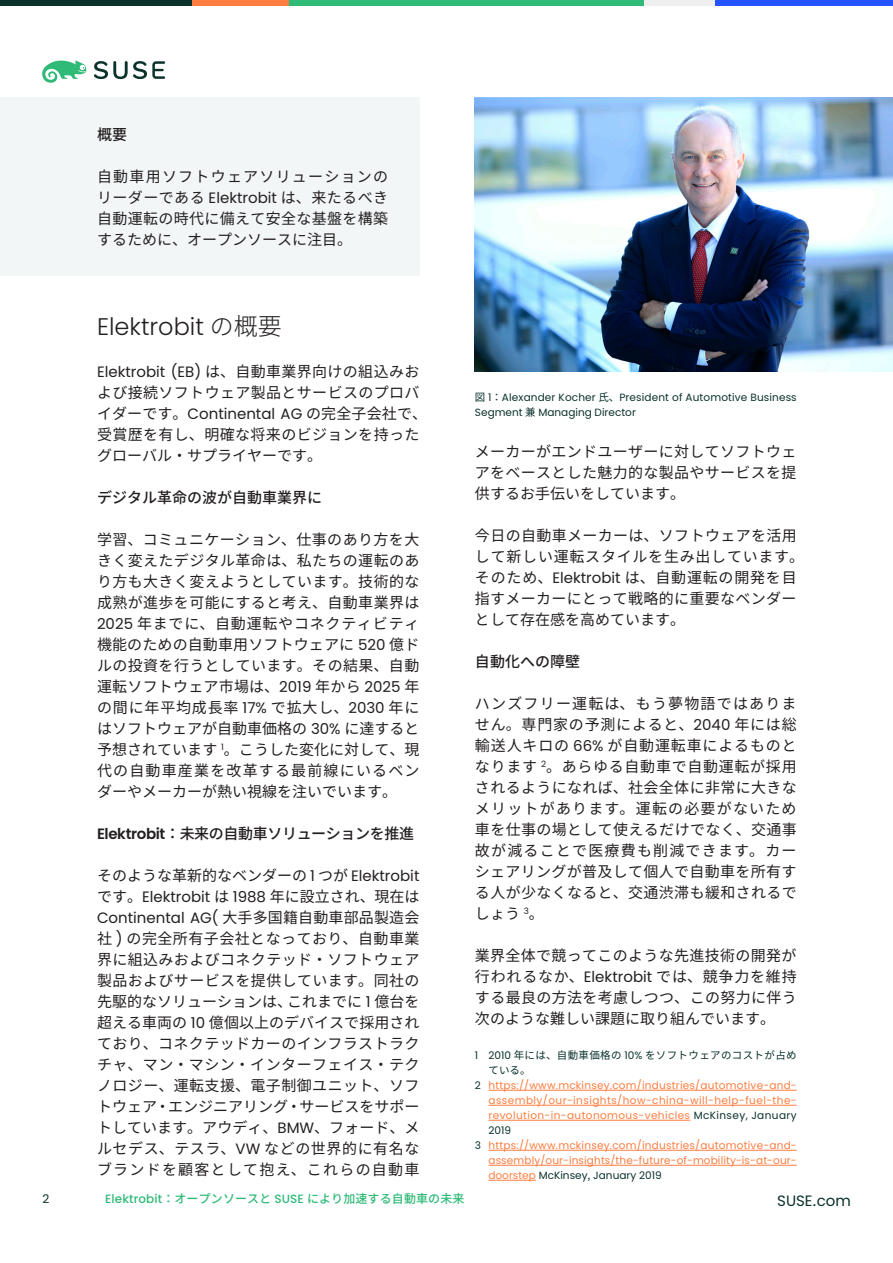
<style>
.page{position:relative;width:893px;height:1263px;background:#fff}
.page>*{position:absolute;margin:0;border:0;box-sizing:border-box;transform-origin:0 0}
._16_-_sub_heading_2{font:300 24px "Poppins";color:#231f20}
._10_-_body_2{font:15px/21px "Noto Sans CJ Kjp";letter-spacing:.025em;color:#231f20;text-align:justify}
._10_-_body_2-2{font:500 15px "Noto Sans CJ Kjp";letter-spacing:-.025em;color:#231f20}
._10_-_body_2-3{font:500 15px "Noto Sans CJ Kjp";color:#231f20}
.t1{font:15px "Poppins";color:#09312b}
.t2{font:500 12px "Noto Sans CJ Kjp";letter-spacing:.01em;color:#30ba78}
.t3{font:12px "Poppins";color:#0c322c}
.body_8_5_11{font:10.5px/15px "Poppins";letter-spacing:.01em;color:#fe7c3f;text-align:justify}
.body_8_5_11-2{font:10.5px/15px "Poppins";letter-spacing:.01em;color:#09312b}
.body_8_5_11-3{font:10.5px/15px "Noto Sans CJ Kjp";letter-spacing:.035em;color:#09312b}
.s1{font-family:"Poppins"}
.s2{font-family:"Noto Sans CJ Kjp"}
.s3{font-family:"Poppins";font-weight:600}
.s4{color:#09312b}
.s5{font-family:"Noto Sans CJ Kjp";color:#09312b}
</style>
<div class="page">
<div style="left:714px;top:0;width:179px;height:6px;background:#2453ff"></div>
<div style="left:644px;top:0;width:70px;height:6px;background:#efefef"></div>
<div style="left:289px;top:0;width:355px;height:6px;background:#30ba78"></div>
<div style="left:192px;top:0;width:97px;height:6px;background:#fe7c3f"></div>
<div style="left:0;top:0;width:192px;height:6px;background:#0c322c"></div>
<svg style="left:94px;top:61px;width:71px;height:18px"></svg>
<svg style="left:42px;top:60px;width:44px;height:23px"></svg>
<img style="left:475px;top:97px;width:418px;height:275px">
<div style="left:0;top:97px;width:419px;height:179px;background:#f3f6f7"></div>
<hr style="left:488px;top:1090px;width:309px;height:1px;background:#fe7c3f">
<hr style="left:488px;top:1105px;width:309px;height:1px;background:#fe7c3f">
<hr style="left:488px;top:1120px;width:202px;height:1px;background:#fe7c3f">
<hr style="left:488px;top:1150px;width:309px;height:1px;background:#fe7c3f">
<hr style="left:488px;top:1165px;width:309px;height:1px;background:#fe7c3f">
<hr style="left:488px;top:1180px;width:48px;height:1px;background:#fe7c3f">
<p class="_10_-_body_2-3" style="left:97px;top:126px;width:31px">概要</p>
<p class="_10_-_body_2" style="left:97px;top:166px;width:293px">自動車用ソフトウェアソリューションのリーダーである <span class="s1">Elektrobit</span> は、来たるべき自動運転の時代に備えて安全な基盤を構築するために、オープンソースに注目。</p>
<p class="_16_-_sub_heading_2" style="left:97px;top:312px;width:186px">Elektrobit <span class="s2">の概要</span></p>
<p class="_10_-_body_2" style="left:97px;top:361px;width:331px;text-align:left"><span class="s1">Elektrobit (EB)</span> は、自動車業界向けの組込みおよび接続ソフトウェア製品とサービスのプロバイダーです。<span class="s1">Continental AG</span> の完全子会社で、受賞歴を有し、明確な将来のビジョンを持ったグローバル・サプライヤーです。</p>
<p class="_10_-_body_2-3" style="left:97px;top:489px;width:226px">デジタル革命の波が自動車業界に</p>
<p class="_10_-_body_2" style="left:97px;top:529px;width:324px">学習、コミュニケーション、仕事のあり方を大きく変えたデジタル革命は、私たちの運転のあり方も大きく変えようとしています。技術的な成熟が進歩を可能にすると考え、自動車業界は<span class="s1">2025</span> 年までに、自動運転やコネクティビティ機能のための自動車用ソフトウェアに <span class="s1">520</span> 億ドルの投資を行うとしています。その結果、自動運転ソフトウェア市場は、<span class="s1">2019</span> 年から <span class="s1">2025</span> 年の間に年平均成長率 <span class="s1">17%</span> で拡大し、<span class="s1">2030</span> 年にはソフトウェアが自動車価格の <span class="s1">30%</span> に達すると予想されています <sup>1</sup>。こうした変化に対して、現代の自動車産業を改革する最前線にいるベンダーやメーカーが熱い視線を注いでいます。</p>
<p class="_10_-_body_2-2" style="left:97px;top:825px;width:319px"><span class="s3">Elektrobit</span>：未来の自動車ソリューションを推進</p>
<p class="_10_-_body_2" style="left:97px;top:865px;width:324px">そのような革新的なベンダーの <span class="s1">1</span> つが <span class="s1">Elektrobit</span>です。<span class="s1">Elektrobit</span> は <span class="s1">1988</span> 年に設立され、現在は<span class="s1">Continental AG(</span> 大手多国籍自動車部品製造会社 <span class="s1">)</span> の完全所有子会社となっており、自動車業界に組込みおよびコネクテッド・ソフトウェア製品およびサービスを提供しています。同社の先駆的なソリューションは、これまでに <span class="s1">1</span> 億台を超える車両の <span class="s1">10</span> 億個以上のデバイスで採用されており、コネクテッドカーのインフラストラクチャ、マン・マシン・インターフェイス・テクノロジー、運転支援、電子制御ユニット、ソフトウェア・エンジニアリング・サービスをサポートしています。アウディ、<span class="s1">BMW</span>、フォード、メルセデス、テスラ、<span class="s1">VW</span> などの世界的に有名なブランドを顧客として抱え、これらの自動車</p>
<p class="body_8_5_11-2" style="left:475px;top:389px;width:323px"><span class="s2">図</span> 1<span class="s2">：</span>Alexander Kocher <span class="s2">氏、</span>President of Automotive Business<br>Segment <span class="s2">兼</span> Managing Director</p>
<p class="_10_-_body_2" style="left:475px;top:442px;width:323px">メーカーがエンドユーザーに対してソフトウェアをベースとした魅力的な製品やサービスを提供するお手伝いをしています。</p>
<p class="_10_-_body_2" style="left:475px;top:526px;width:331px;text-align:left">今日の自動車メーカーは、ソフトウェアを活用して新しい運転スタイルを生み出しています。そのため、<span class="s1">Elektrobit</span> は、自動運転の開発を目指すメーカーにとって戦略的に重要なベンダーとして存在感を高めています。</p>
<p class="_10_-_body_2-3" style="left:475px;top:653px;width:106px">自動化への障壁</p>
<p class="_10_-_body_2" style="left:475px;top:694px;width:323px">ハンズフリー運転は、もう夢物語ではありません。専門家の予測によると、<span class="s1">2040</span> 年には総輸送人キロの <span class="s1">66%</span> が自動運転車によるものとなります <sup>2</sup>。あらゆる自動車で自動運転が採用されるようになれば、社会全体に非常に大きなメリットがあります。運転の必要がないため車を仕事の場として使えるだけでなく、交通事故が減ることで医療費も削減できます。カーシェアリングが普及して個人で自動車を所有する人が少なくなると、交通渋滞も緩和されるでしょう <sup>3</sup>。</p>
<p class="_10_-_body_2" style="left:475px;top:946px;width:323px">業界全体で競ってこのような先進技術の開発が行われるなか、<span class="s1">Elektrobit</span> では、競争力を維持する最良の方法を考慮しつつ、この努力に伴う次のような難しい課題に取り組んでいます。</p>
<p class="body_8_5_11-3" style="left:488px;top:1048px;width:310px;text-indent:-14px"><span class="s1">1 2010</span> 年には、自動車価格の <span class="s1">10%</span> をソフトウェアのコストが占めている。</p>
<p class="body_8_5_11" style="left:488px;top:1078px;width:310px;text-indent:-14px"><span class="s4">2</span> https://www.mckinsey.com/industries/automotive-and&shy;assembly/our-insights/how-china-will-help-fuel-the&shy;revolution-in-autonomous-vehicles <span class="s4">McKinsey, January 2019</span></p>
<p class="body_8_5_11" style="left:488px;top:1138px;width:310px;text-indent:-14px"><span class="s4">3</span> https://www.mckinsey.com/industries/automotive-and&shy;assembly/our-insights/the-future-of-mobility-is-at-our&shy;doorstep <span class="s4">McKinsey</span><span class="s5">,</span> <span class="s4">January 2019</span></p>
<p class="t3" style="left:43px;top:1192px;width:8px">2</p>
<p class="t2" style="left:105px;top:1192px;width:361px"><span class="s1">Elektrobit</span>：オープンソースと <span class="s1">SUSE</span> により加速する自動車の未来</p>
<p class="t1" style="left:777px;top:1192px;width:75px">SUSE<span class="s2">.</span>com</p>
</div>
